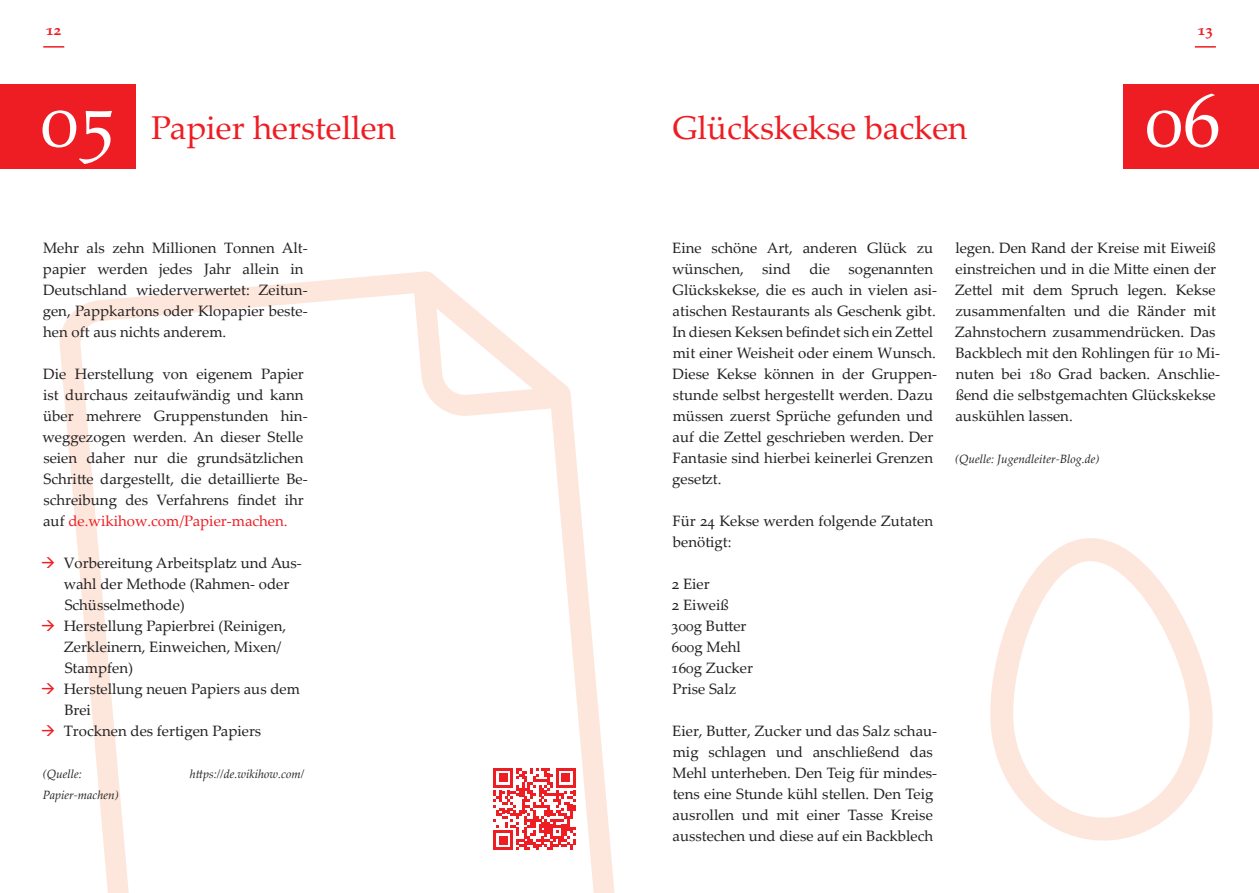
<style>
.page{position:relative;width:1259px;height:893px;background:#fff}
.page>*{position:absolute;margin:0;border:0;box-sizing:border-box;transform-origin:0 0}
.t1{font:75px "Palatino Linotype";color:#fff}
.t2{font:33px "Palatino Linotype";color:#ee1d23}
.t3{font:15px/21px "Palatino Linotype";color:#231f20}
.t4{font:700 15px "Palatino Linotype";color:#ee1d23}
.t5{font:italic 12px "Palatino Linotype";color:#231f20}
.s1{color:#ee1d23}
</style>
<div class="page">
<svg style="left:59px;top:271px;width:556px;height:622px"></svg>
<svg style="left:413px;top:273px;width:157px;height:145px"></svg>
<svg style="left:990px;top:538px;width:223px;height:303px"></svg>
<hr style="left:43px;top:46px;width:21px;height:2px;background:#ee1d23">
<hr style="left:1194px;top:46px;width:21px;height:2px;background:#ee1d23">
<div style="left:0;top:85px;width:135px;height:84px;background:#ee1d23"></div>
<div style="left:1123px;top:85px;width:136px;height:84px;background:#ee1d23"></div>
<svg style="left:493px;top:768px;width:82px;height:82px"></svg>
<p class="t4" style="left:46px;top:19px;width:16px">12</p>
<p class="t4" style="left:1197px;top:19px;width:16px">13</p>
<h1 class="t1" style="left:41px;top:67px;width:76px">05</h1>
<h2 class="t2" style="left:151px;top:104px;width:246px">Papier herstellen</h2>
<h2 class="t2" style="left:672px;top:104px;width:296px">Glückskekse backen</h2>
<h1 class="t1" style="left:1145px;top:67px;width:76px">06</h1>
<p class="t3" style="left:43px;top:236px;width:266px">Mehr als zehn Millionen Tonnen Alt&shy;papier werden jedes Jahr allein in Deutschland wiederverwertet: Zeitun&shy;gen, Pappkartons oder Klopapier beste&shy;hen oft aus nichts anderem.</p>
<p class="t3" style="left:43px;top:362px;width:266px">Die Herstellung von eigenem Papier ist durchaus zeitaufwändig und kann über mehrere Gruppenstunden hin&shy;weggezogen werden. An dieser Stelle seien daher nur die grundsätzlichen Schritte dargestellt, die detaillierte Be&shy;schreibung des Verfahrens findet ihr auf <span class="s1">de.wikihow.com/Papier-machen.</span></p>
<p class="t3" style="left:64px;top:551px;width:239px;text-indent:-23px"><span class="s1">→</span> Vorbereitung Arbeitsplatz und Aus&shy;wahl der Methode (Rahmen- oder<br>Schüsselmethode)</p>
<p class="t3" style="left:64px;top:614px;width:224px;text-indent:-23px"><span class="s1">→</span> Herstellung Papierbrei (Reinigen,<br>Zerkleinern, Einweichen, Mixen/<br>Stampfen)</p>
<p class="t3" style="left:64px;top:677px;width:237px;text-indent:-23px"><span class="s1">→</span> Herstellung neuen Papiers aus dem<br>Brei</p>
<p class="t3" style="left:41px;top:719px;width:222px"><span class="s1">→</span> Trocknen des fertigen Papiers</p>
<p class="t5" style="left:43px;top:765px;width:41px">(Quelle:</p>
<p class="t5" style="left:190px;top:765px;width:116px">https://de.wikihow.com/</p>
<p class="t5" style="left:43px;top:786px;width:77px">Papier-machen)</p>
<p class="t3" style="left:672px;top:236px;width:266px">Eine schöne Art, anderen Glück zu wünschen, sind die sogenannten Glückskekse, die es auch in vielen asi&shy;atischen Restaurants als Geschenk gibt.<br>In diesen Keksen befindet sich ein Zettel mit einer Weisheit oder einem Wunsch.<br>Diese Kekse können in der Gruppen&shy;stunde selbst hergestellt werden. Dazu müssen zuerst Sprüche gefunden und auf die Zettel geschrieben werden. Der Fantasie sind hierbei keinerlei Grenzen gesetzt.</p>
<p class="t3" style="left:672px;top:509px;width:262px">Für 24 Kekse werden folgende Zutaten benötigt:</p>
<p class="t3" style="left:671px;top:572px;width:83px">2 Eier<br>2 Eiweiß<br>300g Butter<br>600g Mehl<br>160g Zucker<br>Prise Salz</p>
<p class="t3" style="left:672px;top:719px;width:266px">Eier, Butter, Zucker und das Salz schau&shy;mig schlagen und anschließend das Mehl unterheben. Den Teig für mindes&shy;tens eine Stunde kühl stellen. Den Teig ausrollen und mit einer Tasse Kreise ausstechen und diese auf ein Backblech</p>
<p class="t3" style="left:955px;top:236px;width:267px">legen. Den Rand der Kreise mit Eiweiß einstreichen und in die Mitte einen der Zettel mit dem Spruch legen. Kekse zusammenfalten und die Ränder mit Zahnstochern zusammendrücken. Das Backblech mit den Rohlingen für 10 Mi&shy;nuten bei 180 Grad backen. Anschlie&shy;ßend die selbstgemachten Glückskekse auskühlen lassen.</p>
<p class="t5" style="left:955px;top:450px;width:146px">(Quelle: Jugendleiter-Blog.de)</p>
</div>
